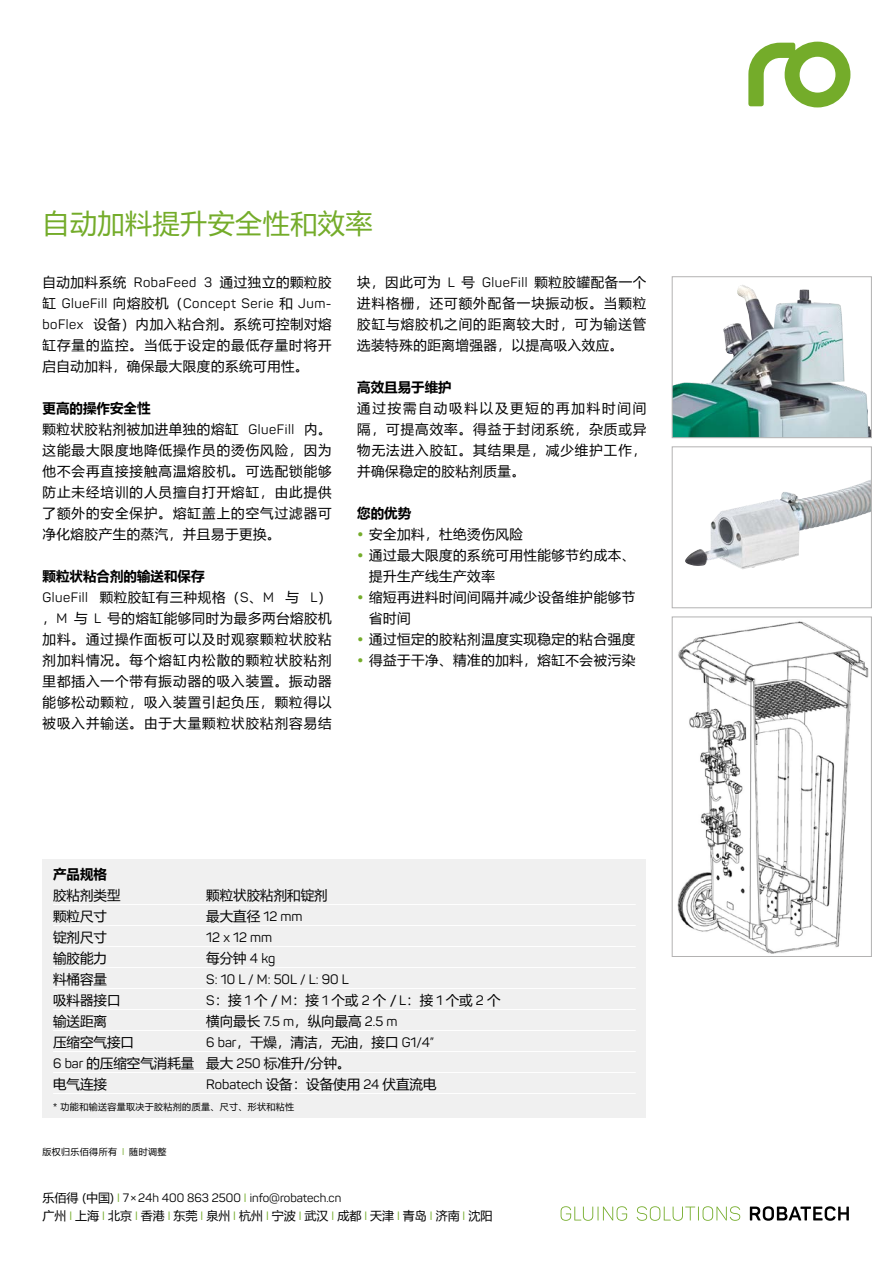
<style>
.page{position:relative;width:893px;height:1263px;background:#fff}
.page>*{position:absolute;margin:0;border:0;box-sizing:border-box;transform-origin:0 0}
.t1{font:27px "Microsoft Ya Hei";letter-spacing:.02em;color:#74ac2a}
.t2{font:13.5px/21px "Microsoft Ya Hei";letter-spacing:.04em;color:#000;text-align:justify}
.t3{font:13.5px/21px "Microsoft Ya Hei";letter-spacing:.075em;color:#000}
.t4{font:13.5px/21px "Microsoft Ya Hei";color:#000}
.t5{font:13.5px "Panton";letter-spacing:.04em;color:#000}
.t6{font:700 13.5px "Microsoft Ya Hei";color:#000}
.t7{font:12px "Microsoft Ya Hei";color:#000}
.t8{font:12px "Panton";color:#000}
.t9{font:9px "Microsoft Ya Hei";letter-spacing:.04em;color:#000}
.s1{font-family:"Panton"}
.s2{font-family:"Microsoft Ya Hei"}
.s3{font-weight:700}
.s4{font-family:"Panton";font-weight:700;font-size:18px;color:#74ac2a}
.s5{font-family:"Panton";font-size:9.75px;color:#74ac2a}
.s6{color:#74ac2a}
.s7{font-family:"Panton";color:#74ac2a}
</style>
<div class="page">
<svg style="left:748px;top:42px;width:102px;height:65px"></svg>
<svg style="left:750px;top:1206px;width:99px;height:15px"></svg>
<svg style="left:561px;top:1206px;width:179px;height:15px"></svg>
<img style="left:685px;top:480px;width:185px;height:89px">
<div style="left:672px;top:446px;width:200px;height:162px;border:1px solid #b3b2b2"></div>
<img style="left:677px;top:621px;width:192px;height:333px">
<div style="left:672px;top:617px;width:200px;height:340px;border:1px solid #b3b2b2"></div>
<img style="left:674px;top:285px;width:196px;height:151px">
<div style="left:672px;top:276px;width:200px;height:162px;border:1px solid #b3b2b2"></div>
<div style="left:43px;top:859px;width:603px;height:259px;background:#f0f0f0"></div>
<hr style="left:53px;top:904px;width:583px;height:1px;background:#fff">
<hr style="left:53px;top:925px;width:583px;height:1px;background:#fff">
<hr style="left:53px;top:946px;width:583px;height:1px;background:#fff">
<hr style="left:53px;top:967px;width:583px;height:1px;background:#fff">
<hr style="left:53px;top:988px;width:583px;height:1px;background:#fff">
<hr style="left:53px;top:1009px;width:583px;height:1px;background:#fff">
<hr style="left:53px;top:1030px;width:583px;height:1px;background:#fff">
<hr style="left:53px;top:1051px;width:583px;height:1px;background:#fff">
<hr style="left:53px;top:1072px;width:583px;height:1px;background:#fff">
<hr style="left:53px;top:1093px;width:583px;height:1px;background:#fff">
<h1 class="t1" style="left:43px;top:205px;width:331px">自动加料提升安全性和效率</h1>
<p class="t2" style="left:43px;top:271px;width:291px">自动加料系统 <span class="s1">RobaFeed 3</span> 通过独立的颗粒胶</p>
<p class="t5" style="left:43px;top:295px;width:291px"><span class="s2">缸</span> GlueFill <span class="s2">向熔胶机（</span>Concept Serie <span class="s2">和</span> Jum-</p>
<p class="t2" style="left:43px;top:313px;width:291px"><span class="s1">boFlex</span> 设备）内加入粘合剂。系统可控制对熔缸存量的监控。当低于设定的最低存量时将开启自动加料，确保最大限度的系统可用性。</p>
<p class="t3" style="left:43px;top:397px;width:291px"><span class="s3">更高的操作安全性<br></span>颗粒状胶粘剂被加进单独的熔缸 <span class="s1">GlueFill</span> 内。这能最大限度地降低操作员的烫伤风险，因为他不会再直接接触高温熔胶机。可选配锁能够防止未经培训的人员擅自打开熔缸，由此提供了额外的安全保护。熔缸盖上的空气过滤器可净化熔胶产生的蒸汽，并且易于更换。</p>
<p class="t3" style="left:43px;top:565px;width:291px"><span class="s3">颗粒状粘合剂的输送和保存<br></span><span class="s1">GlueFill</span> 颗粒胶缸有三种规格（<span class="s1">S</span>、<span class="s1">M</span> 与 <span class="s1">L</span>），<span class="s1">M</span> 与 <span class="s1">L</span> 号的熔缸能够同时为最多两台熔胶机加料。通过操作面板可以及时观察颗粒状胶粘剂加料情况。每个熔缸内松散的颗粒状胶粘剂里都插入一个带有振动器的吸入装置。振动器能够松动颗粒，吸入装置引起负压，颗粒得以被吸入并输送。由于大量颗粒状胶粘剂容易结</p>
<p class="t2" style="left:357px;top:271px;width:291px">块，因此可为 <span class="s1">L</span> 号 <span class="s1">GlueFill</span> 颗粒胶罐配备一个进料格栅，还可额外配备一块振动板。当颗粒胶缸与熔胶机之间的距离较大时，可为输送管选装特殊的距离增强器，以提高吸入效应。</p>
<p class="t6" style="left:357px;top:378px;width:96px">高效且易于维护</p>
<p class="t2" style="left:357px;top:398px;width:291px">通过按需自动吸料以及更短的再加料时间间隔，可提高效率。得益于封闭系统，杂质或异物无法进入胶缸。其结果是，减少维护工作，并确保稳定的胶粘剂质量。</p>
<p class="t6" style="left:357px;top:504px;width:56px">您的优势</p>
<p class="t2" style="left:357px;top:523px;width:167px"><span class="s4">•</span> 安全加料，杜绝烫伤风险</p>
<p class="t2" style="left:369px;top:544px;width:268px;text-indent:-12px"><span class="s4">•</span> 通过最大限度的系统可用性能够节约成本、提升生产线生产效率</p>
<p class="t2" style="left:369px;top:586px;width:268px;text-indent:-12px"><span class="s4">•</span> 缩短再进料时间间隔并减少设备维护能够节省时间</p>
<p class="t2" style="left:357px;top:628px;width:280px"><span class="s4">•</span> 通过恒定的胶粘剂温度实现稳定的粘合强度</p>
<p class="t2" style="left:357px;top:649px;width:280px"><span class="s4">•</span> 得益于干净、精准的加料，熔缸不会被污染</p>
<p class="t6" style="left:53px;top:864px;width:56px">产品规格</p>
<p class="t2" style="left:53px;top:884px;width:69px">胶粘剂类型</p>
<p class="t4" style="left:206px;top:884px;width:123px">颗粒状胶粘剂和锭剂</p>
<p class="t2" style="left:53px;top:905px;width:56px">颗粒尺寸</p>
<p class="t2" style="left:206px;top:905px;width:98px">最大直径 <span class="s1">12 mm</span></p>
<p class="t2" style="left:53px;top:926px;width:56px">锭剂尺寸</p>
<p class="t5" style="left:206px;top:929px;width:68px">12 x 12 mm</p>
<p class="t2" style="left:53px;top:947px;width:56px">输胶能力</p>
<p class="t2" style="left:206px;top:947px;width:71px">每分钟 <span class="s1">4 kg</span></p>
<p class="t2" style="left:53px;top:968px;width:56px">料桶容量</p>
<p class="t5" style="left:206px;top:971px;width:144px">S: 10 L / M: 50L / L: 90 L</p>
<p class="t2" style="left:53px;top:989px;width:69px">吸料器接口</p>
<p class="t2" style="left:206px;top:989px;width:296px"><span class="s1">S</span>：接 <span class="s1">1</span> 个 / <span class="s1">M</span>：接 <span class="s1">1</span> 个或 <span class="s1">2</span> 个 / <span class="s1">L</span>：接 <span class="s1">1</span> 个或 <span class="s1">2</span> 个</p>
<p class="t2" style="left:53px;top:1010px;width:56px">输送距离</p>
<p class="t4" style="left:206px;top:1010px;width:193px">横向最长 <span class="s1">7.5 m</span>，纵向最高 <span class="s1">2.5 m</span></p>
<p class="t2" style="left:53px;top:1031px;width:83px">压缩空气接口</p>
<p class="t4" style="left:53px;top:1031px;width:382px;text-indent:153px"><span class="s1">6 bar</span>，干燥，清洁，无油，接口 <span class="s1">G1/4”<br>6 bar</span> 的压缩空气消耗量 最大 <span class="s1">250</span> 标准升/分钟。<br>电气连接</p>
<p class="t4" style="left:206px;top:1073px;width:232px"><span class="s1">Robatech</span> 设备：设备使用 <span class="s1">24</span> 伏直流电</p>
<p class="t9" style="left:53px;top:1100px;width:243px">* 功能和输送容量取决于胶粘剂的质量、尺寸、形状和粘性</p>
<p class="t9" style="left:43px;top:1146px;width:125px">版权归乐佰得所有 <span class="s5">I</span> 随时调整</p>
<p class="t8" style="left:43px;top:1191px;width:300px"><span class="s2">乐佰得 (中国)</span> <span class="s6">I</span> 7×24h 400 863 2500 <span class="s6">I</span> info@robatech.cn</p>
<p class="t7" style="left:43px;top:1208px;width:451px">广州<span class="s7">I</span>上海<span class="s7">I</span>北京<span class="s7">I</span>香港<span class="s7">I</span>东莞<span class="s7">I</span>泉州<span class="s7">I</span>杭州<span class="s7">I</span>宁波<span class="s7">I</span>武汉<span class="s7">I</span>成都<span class="s7">I</span>天津<span class="s7">I</span>青岛<span class="s7">I</span>济南<span class="s7">I</span>沈阳</p>
</div>
